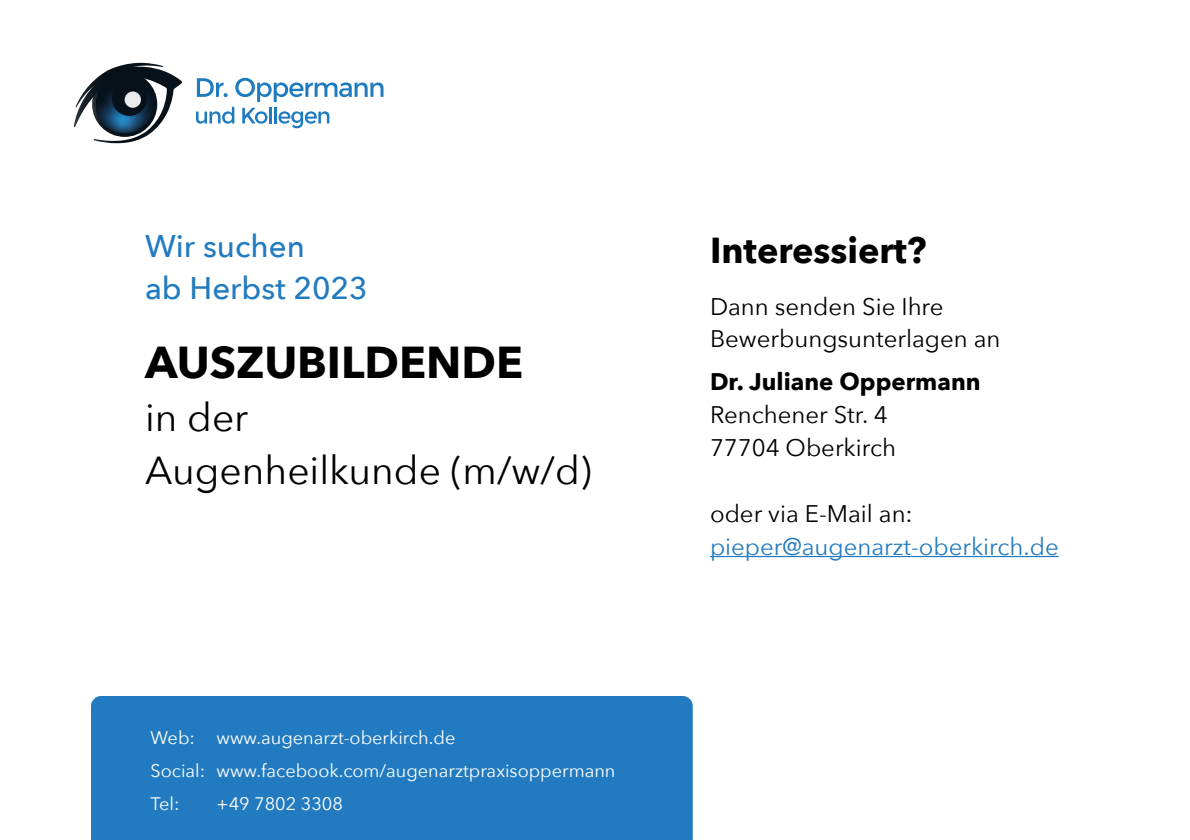
<style>
.page{position:relative;width:1190px;height:840px;background:#fff}
.page>*{position:absolute;margin:0;border:0;box-sizing:border-box;transform-origin:0 0}
.t1{font:700 44.6px "Avenir Next";color:#000}
.t2{font:39px/53px "Avenir Next";color:#000}
.t3{font:700 36px "Avenir Next";color:#000}
.t4{font:500 31.2px/42.4px "Avenir Next";color:#227bc0}
.t5{font:24px/32px "Avenir Next";color:#000}
.t6{font:24px "Avenir Next";color:#227bc0}
.t7{font:700 24px "Avenir Next";color:#000}
.t8{font:18.2px/33px "Avenir Next";color:#fff}
</style>
<div class="page">
<div style="left:91px;top:696px;width:602px;height:144px;background:#227bc0"></div>
<svg style="left:74px;top:63px;width:108px;height:80px"></svg>
<svg style="left:196px;top:78px;width:188px;height:50px"></svg>
<hr style="left:710px;top:556px;width:349px;height:1px;background:#227bc0">
<h3 class="t4" style="left:145px;top:224px;width:224px">Wir suchen<br>ab Herbst 2023</h3>
<h1 class="t1" style="left:145px;top:324px;width:380px">AUSZUBILDENDE</h1>
<h2 class="t2" style="left:145px;top:389px;width:448px">in der<br>Augenheilkunde (m/w/d)</h2>
<p class="t8" style="left:151px;top:721px;width:466px">Web: www.augenarzt-oberkirch.de<br>Social: www.facebook.com/augenarztpraxisoppermann<br>Tel:</p>
<p class="t8" style="left:217px;top:787px;width:128px">+49 7802 3308</p>
<h3 class="t3" style="left:710px;top:219px;width:218px">Interessiert?</h3>
<h3 class="t5" style="left:710px;top:289px;width:292px">Dann senden Sie Ihre<br>Bewerbungsunterlagen an</h3>
<h3 class="t7" style="left:710px;top:361px;width:272px">Dr. Juliane Oppermann</h3>
<h3 class="t5" style="left:710px;top:397px;width:188px;line-height:33px">Renchener Str. 4<br>77704 Oberkirch</h3>
<h3 class="t5" style="left:710px;top:496px;width:204px">oder via E-Mail an:</h3>
<h3 class="t6" style="left:710px;top:526px;width:350px">pieper@augenarzt-oberkirch.de</h3>
</div>
